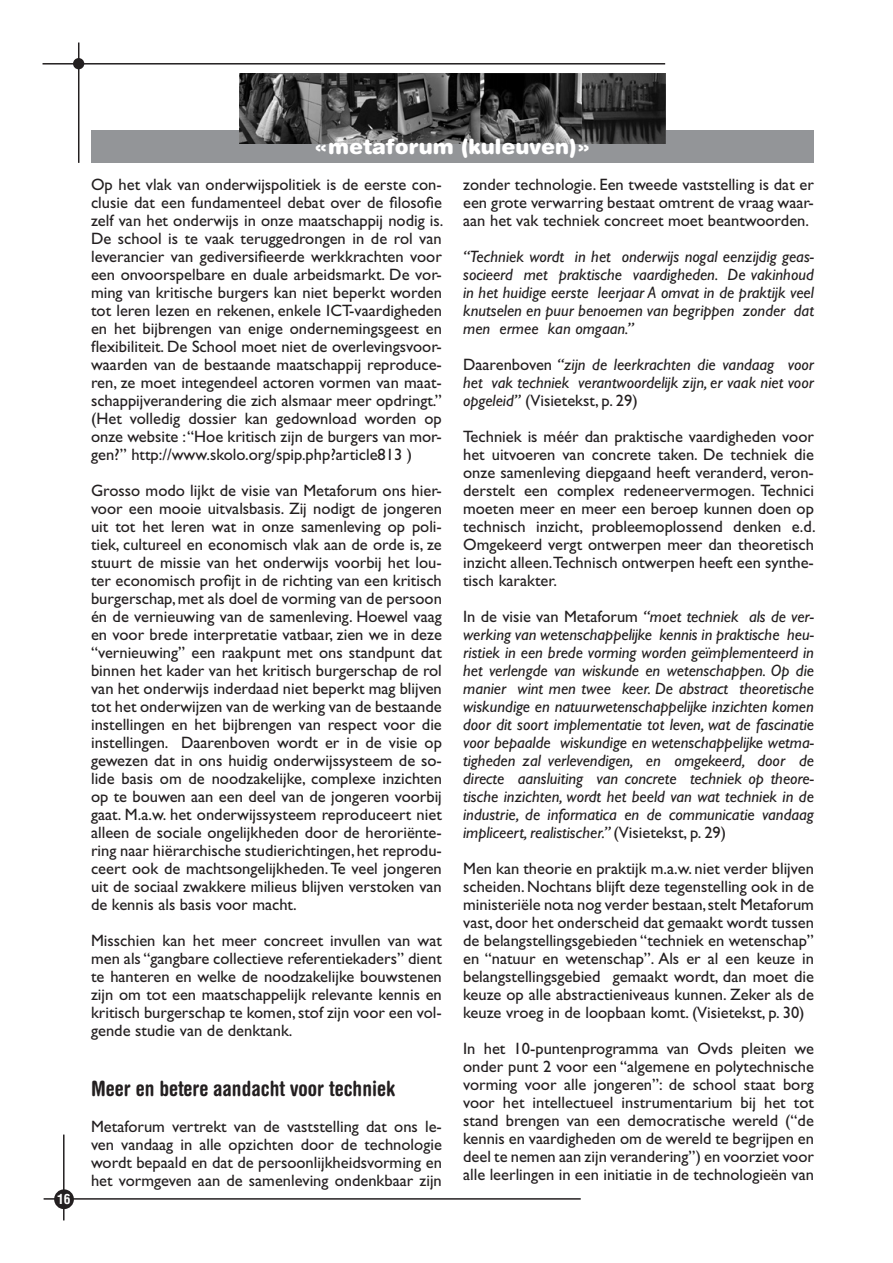
<style>
.page{position:relative;width:893px;height:1263px;background:#fff}
.page>*{position:absolute;margin:0;border:0;box-sizing:border-box;transform-origin:0 0}
.titre_secondaire{font:700 condensed 21px "Helvetica Rounded LT Std";color:#231f20}
.texte_10_inter_11{font:900 21px "Helvetica Rounded LT Std";color:#fff}
.texte_10_inter_11-2{font:16.5px/18px "Gill Sans Std";color:#231f20;text-align:justify}
.texte_10_inter_11-3{font:italic 16.5px/18px "Gill Sans Std";color:#231f20;text-align:justify}
.t1{font:700 condensed 13.5px "Helvetica LT Std";color:#fff}
.s1{font-style:normal}
</style>
<div class="page">
<hr style="left:63px;top:1134px;width:2px;height:86px;background:#231f20">
<div style="left:54px;top:1189px;width:20px;height:20px;background:#231f20;border-radius:50%"></div>
<hr style="left:43px;top:63px;width:622px;height:2px;background:#231f20">
<hr style="left:44px;top:1198px;width:537px;height:2px;background:#231f20">
<hr style="left:78px;top:43px;width:1px;height:120px;background:#231f20">
<div style="left:73px;top:58px;width:11px;height:11px;background:#231f20;border-radius:50%"></div>
<div style="left:91px;top:130px;width:723px;height:33px;background:#939598"></div>
<img style="left:239px;top:73px;width:426px;height:71px">
<p class="t1" style="left:57px;top:1191px;width:15px">16</p>
<p class="texte_10_inter_11" style="left:314px;top:133px;width:278px">«metaforum (kuleuven)»</p>
<p class="texte_10_inter_11-2" style="left:91px;top:175px;width:354px">Op het vlak van onderwijspolitiek is de eerste con&shy;clusie dat een fundamenteel debat over de filosofie zelf van het onderwijs in onze maatschappij nodig is.<br>De school is te vaak teruggedrongen in de rol van leverancier van gediversifieerde werkkrachten voor een onvoorspelbare en duale arbeidsmarkt. De vor&shy;ming van kritische burgers kan niet beperkt worden tot leren lezen en rekenen, enkele ICT-vaardigheden en het bijbrengen van enige ondernemingsgeest en flexibiliteit. De School moet niet de overlevingsvoor&shy;waarden van de bestaande maatschappij reproduce&shy;ren, ze moet integendeel actoren vormen van maat&shy;schappijverandering die zich alsmaar meer opdringt.” (Het volledig dossier kan gedownload worden op onze website :“Hoe kritisch zijn de burgers van mor&shy;gen?” http://www.skolo.org/spip.php?article813 )</p>
<p class="texte_10_inter_11-2" style="left:91px;top:481px;width:352px">Grosso modo lijkt de visie van Metaforum ons hier&shy;voor een mooie uitvalsbasis. Zij nodigt de jongeren uit tot het leren wat in onze samenleving op poli&shy;tiek, cultureel en economisch vlak aan de orde is, ze stuurt de missie van het onderwijs voorbij het lou&shy;ter economisch profijt in de richting van een kritisch burgerschap, met als doel de vorming van de persoon én de vernieuwing van de samenleving. Hoewel vaag en voor brede interpretatie vatbaar, zien we in deze “vernieuwing” een raakpunt met ons standpunt dat binnen het kader van het kritisch burgerschap de rol van het onderwijs inderdaad niet beperkt mag blijven tot het onderwijzen van de werking van de bestaande instellingen en het bijbrengen van respect voor die instellingen. Daarenboven wordt er in de visie op gewezen dat in ons huidig onderwijssysteem de so&shy;lide basis om de noodzakelijke, complexe inzichten op te bouwen aan een deel van de jongeren voorbij gaat. M.a.w. het onderwijssysteem reproduceert niet alleen de sociale ongelijkheden door de heroriënte&shy;ring naar hiërarchische studierichtingen, het reprodu&shy;ceert ook de machtsongelijkheden. Te veel jongeren uit de sociaal zwakkere milieus blijven verstoken van de kennis als basis voor macht.</p>
<p class="texte_10_inter_11-2" style="left:91px;top:931px;width:352px">Misschien kan het meer concreet invullen van wat men als “gangbare collectieve referentiekaders” dient te hanteren en welke de noodzakelijke bouwstenen zijn om tot een maatschappelijk relevante kennis en kritisch burgerschap te komen, stof zijn voor een vol&shy;gende studie van de denktank.</p>
<p class="titre_secondaire" style="left:91px;top:1075px;width:306px">Meer en betere aandacht voor techniek</p>
<p class="texte_10_inter_11-2" style="left:91px;top:1117px;width:352px">Metaforum vertrekt van de vaststelling dat ons le&shy;ven vandaag in alle opzichten door de technologie wordt bepaald en dat de persoonlijkheidsvorming en het vormgeven aan de samenleving ondenkbaar zijn</p>
<p class="texte_10_inter_11-2" style="left:463px;top:175px;width:352px">zonder technologie. Een tweede vaststelling is dat er een grote verwarring bestaat omtrent de vraag waar&shy;aan het vak techniek concreet moet beantwoorden.</p>
<p class="texte_10_inter_11-3" style="left:463px;top:247px;width:352px">“Techniek wordt in het onderwijs nogal eenzijdig geas&shy;socieerd met praktische vaardigheden. De vakinhoud in het huidige eerste leerjaar A omvat in de praktijk veel knutselen en puur benoemen van begrippen zonder dat men ermee kan omgaan.”</p>
<p class="texte_10_inter_11-3" style="left:463px;top:355px;width:352px"><span class="s1">Daarenboven</span> “zijn de leerkrachten die vandaag voor het vak techniek verantwoordelijk zijn, er vaak niet voor opgeleid” <span class="s1">(Visietekst, p. 29)</span></p>
<p class="texte_10_inter_11-2" style="left:463px;top:427px;width:354px">Techniek is méér dan praktische vaardigheden voor het uitvoeren van concrete taken. De techniek die onze samenleving diepgaand heeft veranderd, veron&shy;derstelt een complex redeneervermogen. Technici moeten meer en meer een beroep kunnen doen op technisch inzicht, probleemoplossend denken e.d.<br>Omgekeerd vergt ontwerpen meer dan theoretisch inzicht alleen.Technisch ontwerpen heeft een synthe&shy;tisch karakter.</p>
<p class="texte_10_inter_11-3" style="left:463px;top:607px;width:352px"><span class="s1">In de visie van Metaforum</span> “moet techniek als de ver&shy;werking van wetenschappelijke kennis in praktische heu&shy;ristiek in een brede vorming worden geïmplementeerd in het verlengde van wiskunde en wetenschappen. Op die manier wint men twee keer. De abstract theoretische wiskundige en natuurwetenschappelijke inzichten komen door dit soort implementatie tot leven, wat de fascinatie voor bepaalde wiskundige en wetenschappelijke wetma&shy;tigheden zal verlevendigen, en omgekeerd, door de directe aansluiting van concrete techniek op theore&shy;tische inzichten, wordt het beeld van wat techniek in de industrie, de informatica en de communicatie vandaag impliceert, realistischer.” <span class="s1">(Visietekst, p. 29)</span></p>
<p class="texte_10_inter_11-2" style="left:463px;top:859px;width:352px">Men kan theorie en praktijk m.a.w. niet verder blijven scheiden. Nochtans blijft deze tegenstelling ook in de ministeriële nota nog verder bestaan, stelt Metaforum vast, door het onderscheid dat gemaakt wordt tussen de belangstellingsgebieden “techniek en wetenschap” en “natuur en wetenschap”. Als er al een keuze in belangstellingsgebied gemaakt wordt, dan moet die keuze op alle abstractieniveaus kunnen. Zeker als de keuze vroeg in de loopbaan komt. (Visietekst, p. 30)</p>
<p class="texte_10_inter_11-2" style="left:463px;top:1039px;width:352px">In het 10-puntenprogramma van Ovds pleiten we onder punt 2 voor een “algemene en polytechnische vorming voor alle jongeren”: de school staat borg voor het intellectueel instrumentarium bij het tot stand brengen van een democratische wereld (“de kennis en vaardigheden om de wereld te begrijpen en deel te nemen aan zijn verandering”) en voorziet voor alle leerlingen in een initiatie in de technologieën van</p>
</div>
